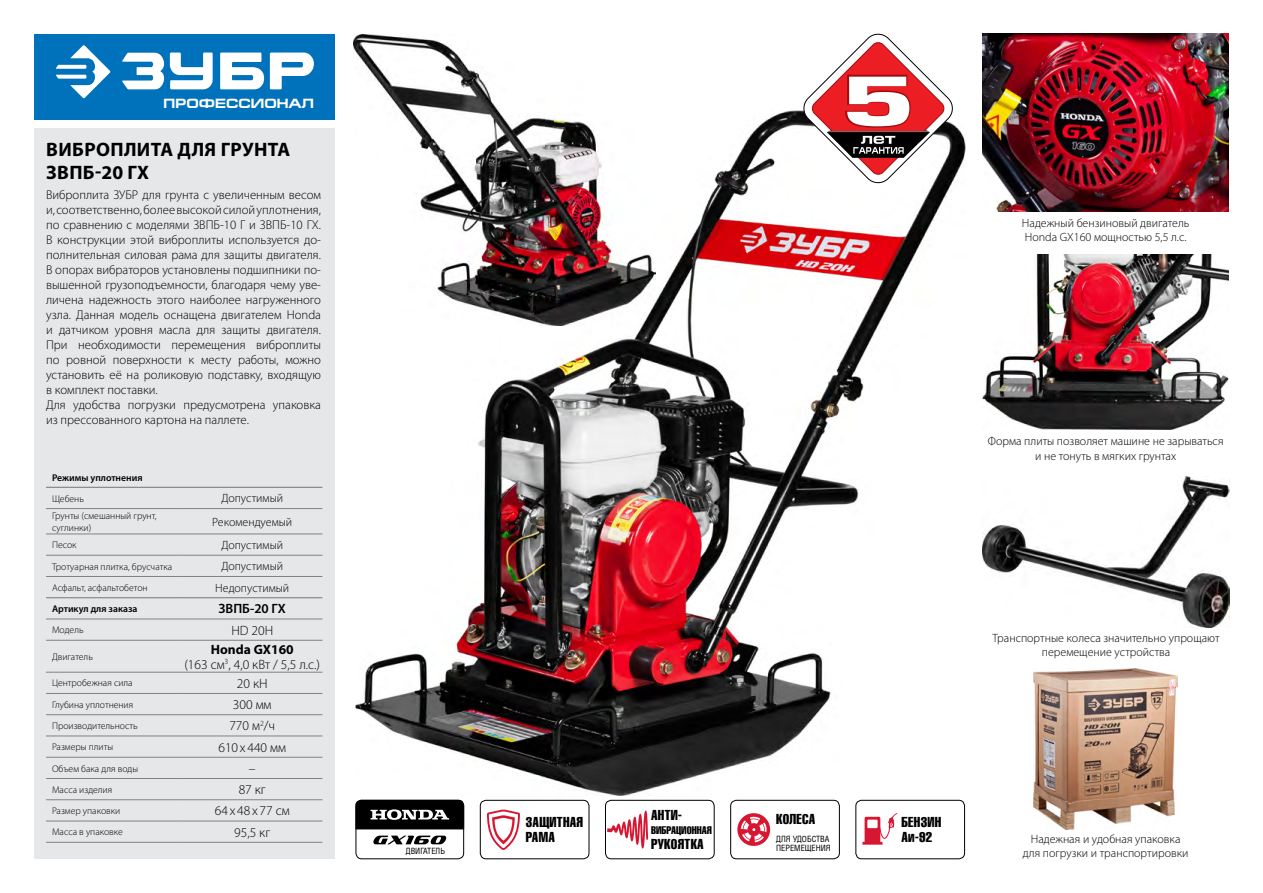
<style>
.page{position:relative;width:1263px;height:893px;background:#fff}
.page>*{position:absolute;margin:0;border:0;box-sizing:border-box;transform-origin:0 0}
.t1{font:700 19.5px/23.4px "Myriad Pro";letter-spacing:.06em;color:#000}
.t2{font:14.1px/15.3px "AG Letterica Compressed";letter-spacing:.025em;color:#000}
.t3{font:300 13.5px/15px "Myriad Pro";color:#000;text-align:center}
.t4{font:700 13.5px "Europe Ext";color:#fff}
.t5{font:300 13.5px "Myriad Pro";letter-spacing:.06em;color:#000}
.t6{font:600 13.5px "Myriad Pro";color:#000}
.t7{font:300 12.75px/15px "Myriad Pro";color:#000}
.t8{font:300 12px/14.4px "Myriad Pro";color:#000;text-align:center}
.t9{font:10.8px "AG Letterica Compressed";letter-spacing:.005em;color:#000}
.t10{font:300 9.75px/11.2px "Myriad Pro";color:#000}
.t11{font:600 9.75px "Myriad Pro";color:#000}
.t12{font:8.25px/9px "AG Letterica Condensed";color:#000}
.s1{font-weight:700}
</style>
<div class="page">
<img style="left:355px;top:111px;width:611px;height:684px">
<img style="left:982px;top:33px;width:247px;height:179px">
<img style="left:983px;top:476px;width:246px;height:151px">
<img style="left:353px;top:34px;width:303px;height:292px">
<img style="left:983px;top:255px;width:246px;height:174px">
<div style="left:34px;top:34px;width:301px;height:85px;background:#0072bc"></div>
<svg style="left:56px;top:45px;width:258px;height:53px"></svg>
<div style="left:34px;top:128px;width:301px;height:730px;background:#e6e7e8"></div>
<hr style="left:46px;top:508px;width:136px;height:1px;background:#808285">
<hr style="left:182px;top:508px;width:140px;height:1px;background:#808285">
<hr style="left:46px;top:534px;width:136px;height:1px;background:#808285">
<hr style="left:182px;top:534px;width:140px;height:1px;background:#808285">
<hr style="left:46px;top:555px;width:136px;height:1px;background:#808285">
<hr style="left:182px;top:555px;width:140px;height:1px;background:#808285">
<hr style="left:46px;top:576px;width:136px;height:1px;background:#808285">
<hr style="left:182px;top:576px;width:140px;height:1px;background:#808285">
<hr style="left:46px;top:619px;width:136px;height:1px;background:#808285">
<hr style="left:182px;top:619px;width:140px;height:1px;background:#808285">
<hr style="left:46px;top:640px;width:136px;height:1px;background:#808285">
<hr style="left:182px;top:640px;width:140px;height:1px;background:#808285">
<hr style="left:46px;top:672px;width:136px;height:1px;background:#808285">
<hr style="left:182px;top:672px;width:140px;height:1px;background:#808285">
<hr style="left:46px;top:693px;width:136px;height:1px;background:#808285">
<hr style="left:182px;top:693px;width:140px;height:1px;background:#808285">
<hr style="left:46px;top:714px;width:136px;height:1px;background:#808285">
<hr style="left:182px;top:714px;width:140px;height:1px;background:#808285">
<hr style="left:46px;top:736px;width:136px;height:1px;background:#808285">
<hr style="left:182px;top:736px;width:140px;height:1px;background:#808285">
<hr style="left:46px;top:757px;width:136px;height:1px;background:#808285">
<hr style="left:182px;top:757px;width:140px;height:1px;background:#808285">
<hr style="left:46px;top:778px;width:136px;height:1px;background:#808285">
<hr style="left:182px;top:778px;width:140px;height:1px;background:#808285">
<hr style="left:46px;top:799px;width:136px;height:1px;background:#808285">
<hr style="left:182px;top:799px;width:140px;height:1px;background:#808285">
<hr style="left:46px;top:821px;width:136px;height:1px;background:#808285">
<hr style="left:182px;top:821px;width:140px;height:1px;background:#808285">
<hr style="left:46px;top:842px;width:136px;height:1px;background:#808285">
<hr style="left:182px;top:842px;width:140px;height:1px;background:#808285">
<hr style="left:46px;top:487px;width:136px;height:1px;background:#808285">
<hr style="left:182px;top:487px;width:140px;height:1px;background:#808285">
<hr style="left:46px;top:597px;width:136px;height:1px;background:#808285">
<hr style="left:182px;top:597px;width:140px;height:1px;background:#808285">
<div style="left:356px;top:800px;width:108px;height:59px;border:1px solid #000;border-radius:6px"></div>
<svg style="left:355px;top:800px;width:109px;height:30px;background:#292929"></svg>
<svg style="left:373px;top:836px;width:73px;height:8px"></svg>
<div style="left:480px;top:800px;width:109px;height:59px;border:1px solid #000;border-radius:6px"></div>
<svg style="left:487px;top:810px;width:33px;height:40px"></svg>
<div style="left:605px;top:800px;width:109px;height:59px;border:1px solid #000;border-radius:6px"></div>
<svg style="left:607px;top:810px;width:41px;height:39px"></svg>
<div style="left:730px;top:800px;width:109px;height:59px;border:1px solid #000;border-radius:6px"></div>
<svg style="left:737px;top:813px;width:34px;height:33px"></svg>
<img style="left:1033px;top:668px;width:145px;height:162px">
<svg style="left:802px;top:33px;width:152px;height:152px"></svg>
<div style="left:856px;top:800px;width:109px;height:59px;border:1px solid #000;border-radius:6px"></div>
<svg style="left:862px;top:813px;width:35px;height:32px"></svg>
<p class="t4" style="left:138px;top:91px;width:152px">профессионал</p>
<p class="t4" style="left:164px;top:96px;width:152px">профессионал</p>
<h1 class="t1" style="left:46px;top:137px;width:246px">виброплита для грунта<br>ЗВПБ</h1>
<h1 class="t1" style="left:95px;top:160px;width:55px">-20 ГХ</h1>
<p class="t7" style="left:46px;top:187px;width:277px">Виброплита ЗУБР для грунта с увеличенным весом и, соответственно, более высокой силой уплотнения, по сравнению с моделями ЗВПБ-10 Г и ЗВПБ-10 ГХ.<br>В конструкции этой виброплиты используется до&shy;полнительная силовая рама для защиты двигателя.<br>В опорах вибраторов установлены подшипники по&shy;вышенной грузоподъемности, благодаря чему уве&shy;личена надежность этого наиболее нагруженного узла. Данная модель оснащена двигателем Honda и датчиком уровня масла для защиты двигателя.<br>При необходимости перемещения виброплиты по ровной поверхности к месту работы, можно установить её на роликовую подставку, входящую в комплект поставки.<br>Для удобства погрузки предусмотрена упаковка из прессованного картона на паллете.</p>
<p class="t11" style="left:52px;top:472px;width:92px">Режимы уплотнения</p>
<p class="t10" style="left:52px;top:493px;width:33px">Щебень</p>
<p class="t8" style="left:221px;top:491px;width:63px">Допустимый</p>
<p class="t10" style="left:52px;top:510px;width:106px">Грунты (смешанный грунт, суглинки)</p>
<p class="t8" style="left:212px;top:514px;width:82px">Рекомендуемый</p>
<p class="t10" style="left:52px;top:539px;width:26px">Песок</p>
<p class="t8" style="left:221px;top:538px;width:63px">Допустимый</p>
<p class="t10" style="left:52px;top:560px;width:122px">Тротуарная плитка, брусчатка</p>
<p class="t8" style="left:221px;top:559px;width:63px">Допустимый</p>
<p class="t10" style="left:52px;top:582px;width:97px">Асфальт, асфальтобетон</p>
<p class="t8" style="left:215px;top:580px;width:76px">Недопустимый</p>
<p class="t11" style="left:52px;top:602px;width:87px">Артикул для заказа</p>
<p class="t6" style="left:219px;top:600px;width:69px">ЗВПБ-20 ГХ</p>
<p class="t10" style="left:52px;top:624px;width:33px">Модель</p>
<p class="t3" style="left:231px;top:623px;width:43px">HD 20H</p>
<p class="t10" style="left:52px;top:651px;width:42px">Двигатель</p>
<p class="t3" style="left:184px;top:642px;width:137px"><span class="s1">Honda GX160<br></span>(163 см<sup>3</sup>, 4,0 кВт / 5,5 л.с.)</p>
<p class="t10" style="left:52px;top:677px;width:82px">Центробежная сила</p>
<p class="t3" style="left:237px;top:676px;width:32px">20 кН</p>
<p class="t10" style="left:52px;top:699px;width:83px">Глубина уплотнения</p>
<p class="t3" style="left:233px;top:697px;width:40px">300 мм</p>
<p class="t10" style="left:52px;top:720px;width:87px">Производительность</p>
<p class="t3" style="left:229px;top:718px;width:47px">770 м<sup>2</sup>/ч</p>
<p class="t10" style="left:52px;top:741px;width:63px">Размеры плиты</p>
<p class="t3" style="left:218px;top:739px;width:69px">610 х 440 мм</p>
<p class="t10" style="left:52px;top:762px;width:88px">Объем бака для воды</p>
<p class="t3" style="left:249px;top:761px;width:8px">–</p>
<p class="t10" style="left:52px;top:784px;width:62px">Масса изделия</p>
<p class="t3" style="left:239px;top:782px;width:29px">87 кг</p>
<p class="t10" style="left:52px;top:805px;width:70px">Размер упаковки</p>
<p class="t5" style="left:215px;top:803px;width:76px">64х48х77 см</p>
<p class="t10" style="left:52px;top:826px;width:72px">Масса в упаковке</p>
<p class="t3" style="left:234px;top:825px;width:38px">95,5 кг</p>
<p class="t12" style="left:406px;top:846px;width:23px">дви гател</p>
<p class="t12" style="left:440px;top:846px;width:6px">ь</p>
<p class="t8" style="left:1022px;top:216px;width:169px;text-align:left">Надежный бензиновый двигатель<br>Honda GX160 мощностью 5,5 л.с.</p>
<p class="t8" style="left:988px;top:434px;width:237px">Форма плиты позволяет машине не зарываться и не тонуть в мягких грунтах</p>
<p class="t2" style="left:526px;top:814px;width:59px">ЗАЩИТНАЯ<br>РАМА</p>
<p class="t2" style="left:651px;top:807px;width:32px">АНТИ-</p>
<p class="t9" style="left:651px;top:824px;width:62px">ВИБРАЦИОННАЯ</p>
<p class="t2" style="left:651px;top:836px;width:54px">РУКОЯТКА</p>
<p class="t8" style="left:992px;top:630px;width:229px">Транспортные колеса значительно упрощают перемещение устройства</p>
<p class="t2" style="left:776px;top:812px;width:41px">КОЛЕСА</p>
<p class="t12" style="left:776px;top:835px;width:56px">ДЛЯ УДОБСТВА<br>ПЕРЕМЕЩЕНИЯ</p>
<p class="t8" style="left:1023px;top:832px;width:167px">Надежная и удобная упаковка для погрузки и транспортировки</p>
<p class="t2" style="left:901px;top:814px;width:42px">БЕНЗИН<br>Аи-92</p>
</div>
